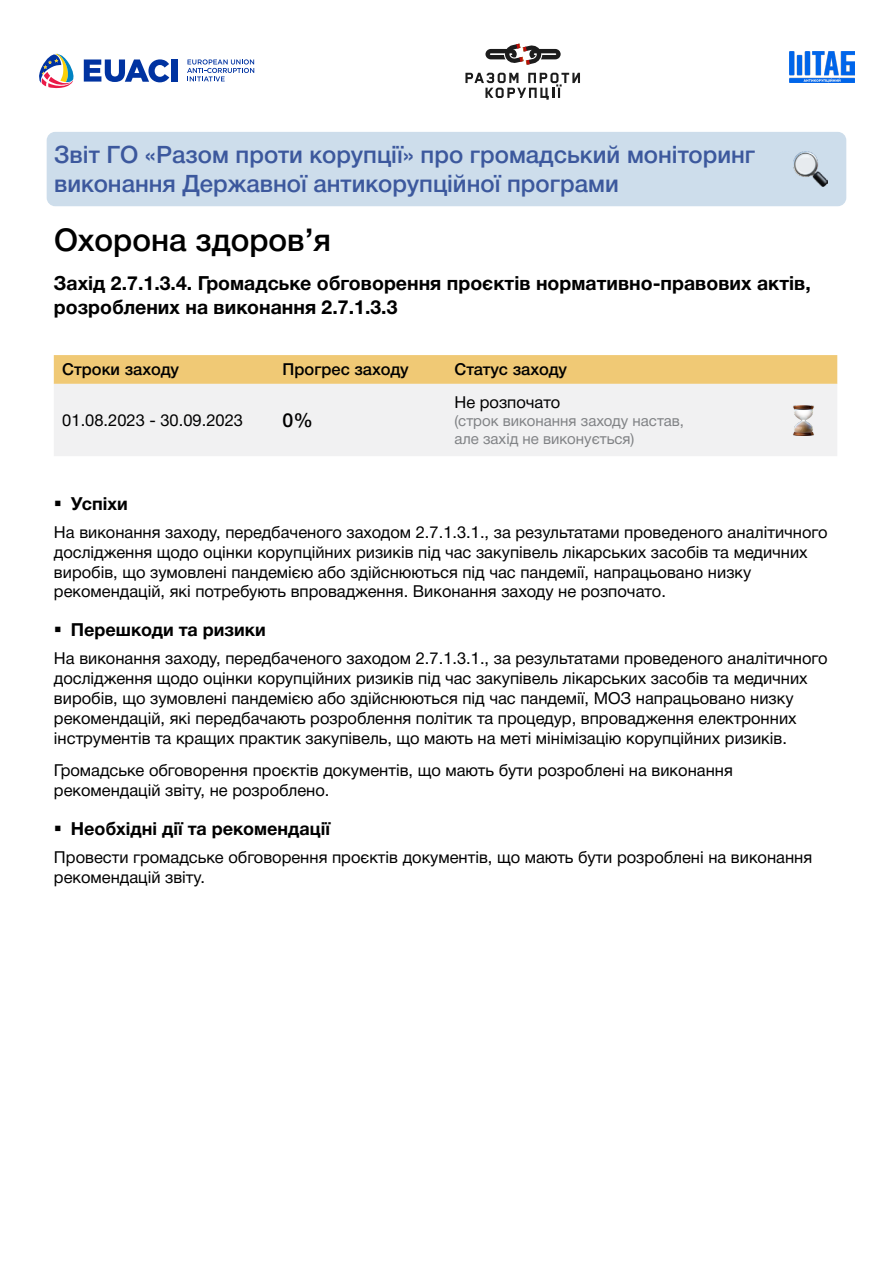
<style>
.page{position:relative;width:893px;height:1263px;background:#fff}
.page>*{position:absolute;margin:0;border:0;box-sizing:border-box;transform-origin:0 0}
.t1{font:500 31.5px "Helvetica Neue Cyr";color:#000}
.t2{font:500 24px/28.8px "Helvetica Neue Cyr";color:#3c589d}
.t3{font:700 19.5px/23.4px "Helvetica Neue Cyr";color:#000}
.t4{font:500 19.5px "Helvetica Neue Cyr";color:#000}
.t5{font:700 18px "Helvetica Neue Cyr";color:#000}
.t6{font:16.5px/19.8px "Helvetica Neue Cyr";color:#000}
.t7{font:500 16.5px "Helvetica Neue Cyr";color:#000}
.t8{font:15px/18px "Helvetica Neue Cyr";color:#808285}
</style>
<div class="page">
<div style="left:47px;top:132px;width:799px;height:74px;background:#cdddeb;border-radius:9px"></div>
<img style="left:793px;top:152px;width:34px;height:34px">
<svg style="left:187px;top:59px;width:67px;height:22px"></svg>
<svg style="left:39px;top:53px;width:35px;height:35px"></svg>
<svg style="left:84px;top:59px;width:85px;height:23px"></svg>
<div style="left:171px;top:59px;width:7px;height:23px;background:#0033a1"></div>
<svg style="left:465px;top:73px;width:115px;height:27px"></svg>
<svg style="left:485px;top:44px;width:76px;height:21px"></svg>
<img style="left:790px;top:51px;width:65px;height:31px">
<div style="left:54px;top:355px;width:783px;height:29px;background:#f0c975"></div>
<div style="left:54px;top:384px;width:783px;height:72px;background:#f1f1f2"></div>
<img style="left:789px;top:406px;width:29px;height:29px">
<h2 class="t2" style="left:54px;top:140px;width:703px">Звіт ГО «Разом проти корупції» про громадський моніторинг виконання Державної антикорупційної програми</h2>
<h1 class="t1" style="left:54px;top:222px;width:279px">Охорона здоров’я</h1>
<p class="t3" style="left:54px;top:272px;width:758px">Захід 2.7.1.3.4. Громадське обговорення проєктів нормативно-правових актів, розроблених на виконання 2.7.1.3.3</p>
<p class="t7" style="left:62px;top:360px;width:118px">Строки заходу</p>
<p class="t7" style="left:283px;top:360px;width:128px">Прогрес заходу</p>
<p class="t7" style="left:454px;top:360px;width:114px">Статус заходу</p>
<p class="t6" style="left:62px;top:410px;width:182px">01.08.2023 - 30.09.2023</p>
<p class="t4" style="left:283px;top:409px;width:32px">0%</p>
<p class="t6" style="left:454px;top:392px;width:107px">Не розпочато</p>
<p class="t8" style="left:454px;top:412px;width:231px">(строк виконання заходу настав, але захід не виконується)</p>
<p class="t5" style="left:71px;top:493px;width:58px">Успіхи</p>
<p class="t6" style="left:54px;top:522px;width:775px">На виконання заходу, передбаченого заходом 2.7.1.3.1., за результатами проведеного аналітичного дослідження щодо оцінки корупційних ризиків під час закупівель лікарських засобів та медичних виробів, що зумовлені пандемією або здійснюються під час пандемії, напрацьовано низку рекомендацій, які потребують впровадження. Виконання заходу не розпочато.</p>
<p class="t5" style="left:71px;top:620px;width:196px">Перешкоди та ризики</p>
<p class="t6" style="left:54px;top:649px;width:775px">На виконання заходу, передбаченого заходом 2.7.1.3.1., за результатами проведеного аналітичного дослідження щодо оцінки корупційних ризиків під час закупівель лікарських засобів та медичних виробів, що зумовлені пандемією або здійснюються під час пандемії, МОЗ напрацьовано низку рекомендацій, які передбачають розроблення політик та процедур, впровадження електронних інструментів та кращих практик закупівель, що мають на меті мінімізацію корупційних ризиків.</p>
<p class="t6" style="left:54px;top:760px;width:680px">Громадське обговорення проєктів документів, що мають бути розроблені на виконання рекомендацій звіту, не розроблено.</p>
<p class="t5" style="left:71px;top:818px;width:261px">Необхідні дії та рекомендації</p>
<p class="t6" style="left:54px;top:847px;width:760px">Провести громадське обговорення проєктів документів, що мають бути розроблені на виконання рекомендацій звіту.</p>
</div>
